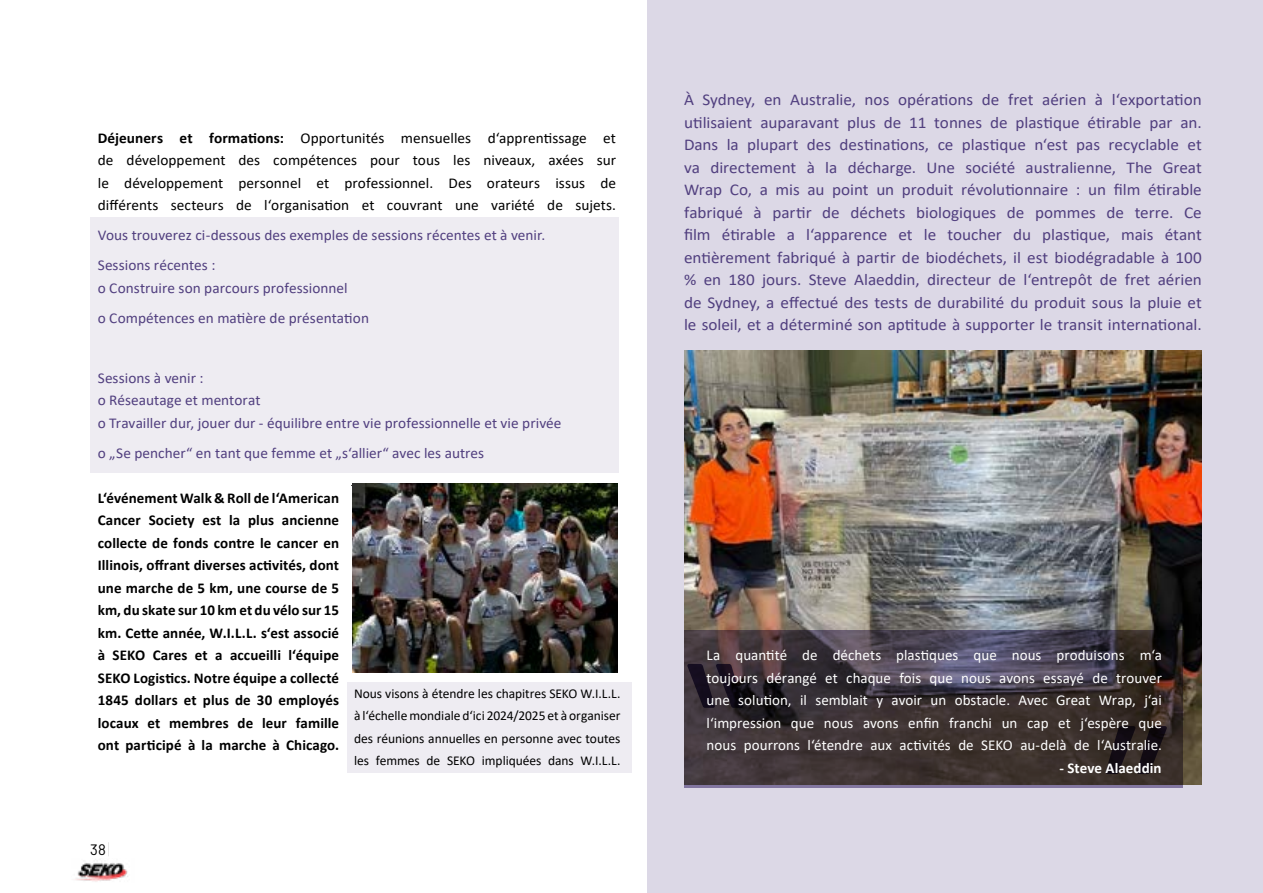
<style>
.page{position:relative;width:1263px;height:893px;background:#fff}
.page>*{position:absolute;margin:0;border:0;box-sizing:border-box;transform-origin:0 0}
.t1{font:16.5px/22.5px "Calibri";letter-spacing:-.005em;color:#513f7f;text-align:justify;scale:1.04 1}
.t2{font:700 15px/22.5px "Calibri";letter-spacing:.005em;color:#000;text-align:justify}
.t3{font:15px/30px "Calibri";letter-spacing:.005em;color:#513f7f}
.t4{font:15px/22.5px "Calibri";letter-spacing:.005em;color:#fff;text-align:justify}
.t5{font:15px/22.5px "Calibri";letter-spacing:.005em;color:#000;text-align:justify}
.t6{font:700 15px "Calibri";letter-spacing:.005em;color:#fff}
.t7{font:15px "Barlow";color:#000}
.t8{font:13.5px/22.5px "Calibri";letter-spacing:-.005em;color:#000;text-align:justify}
.s1{font-weight:700}
.s2{font-weight:300;font-size:16.5px;color:#9d9d9c}
</style>
<div class="page">
<div style="left:647px;top:0;width:616px;height:893px;background:#dcd8e6"></div>
<img style="left:684px;top:350px;width:518px;height:434px">
<svg style="left:684px;top:630px;width:498px;height:158px;background:#41373c"></svg>
<svg style="left:687px;top:664px;width:56px;height:44px;background:#2a212b"></svg>
<svg style="left:1105px;top:726px;width:62px;height:48px;background:#241c1d"></svg>
<div style="left:90px;top:217px;width:528px;height:255px;background:#eeecf2"></div>
<div style="left:347px;top:683px;width:284px;height:90px;background:#eeecf2"></div>
<img style="left:75px;top:862px;width:53px;height:20px">
<img style="left:353px;top:484px;width:264px;height:188px">
<p class="t5" style="left:98px;top:126px;width:520px"><span class="s1">Déjeuners et formations:</span> Opportunités mensuelles d‘apprentissage et de développement des compétences pour tous les niveaux, axées sur le développement personnel et professionnel. Des orateurs issus de différents secteurs de l‘organisation et couvrant une variété de sujets.</p>
<p class="t3" style="left:98px;top:220px;width:449px">Vous trouverez ci-dessous des exemples de sessions récentes et à venir.<br>Sessions récentes :</p>
<p class="t3" style="left:98px;top:272px;width:273px">o Construire son parcours professionnel<br>o Compétences en matière de présentation</p>
<p class="t3" style="left:98px;top:366px;width:465px;line-height:22.5px">Sessions à venir :<br>o Réseautage et mentorat<br>o Travailler dur, jouer dur - équilibre entre vie professionnelle et vie privée</p>
<p class="t3" style="left:98px;top:437px;width:388px">o „Se pencher“ en tant que femme et „s‘allier“ avec les autres</p>
<p class="t2" style="left:98px;top:486px;width:243px">L‘événement Walk &amp; Roll de l‘American Cancer Society est la plus ancienne collecte de fonds contre le cancer en Illinois, offrant diverses activités, dont une marche de 5 km, une course de 5 km, du skate sur 10 km et du vélo sur 15 km. Cette année, W.I.L.L. s‘est associé à SEKO Cares et a accueilli l‘équipe SEKO Logistics. Notre équipe a collecté 1845 dollars et plus de 30 employés locaux et membres de leur famille ont participé à la marche à Chicago.</p>
<p class="t8" style="left:354px;top:681px;width:268px">Nous visons à étendre les chapitres SEKO W.I.L.L. à l‘échelle mondiale d‘ici 2024/2025 et à organiser des réunions annuelles en personne avec toutes les femmes de SEKO impliquées dans W.I.L.L.</p>
<p class="t7" style="left:90px;top:839px;width:21px">38<span class="s2">|</span></p>
<p class="t1" style="left:684px;top:88px;width:499px">À Sydney, en Australie, nos opérations de fret aérien à l‘exportation utilisaient auparavant plus de 11 tonnes de plastique étirable par an.<br>Dans la plupart des destinations, ce plastique n‘est pas recyclable et va directement à la décharge. Une société australienne, The Great Wrap Co, a mis au point un produit révolutionnaire : un film étirable fabriqué à partir de déchets biologiques de pommes de terre. Ce film étirable a l‘apparence et le toucher du plastique, mais étant entièrement fabriqué à partir de biodéchets, il est biodégradable à 100 % en 180 jours. Steve Alaeddin, directeur de l‘entrepôt de fret aérien de Sydney, a effectué des tests de durabilité du produit sous la pluie et le soleil, et a déterminé son aptitude à supporter le transit international.</p>
<p class="t4" style="left:707px;top:643px;width:457px">La quantité de déchets plastiques que nous produisons m‘a toujours dérangé et chaque fois que nous avons essayé de trouver une solution, il semblait y avoir un obstacle. Avec Great Wrap, j‘ai l‘impression que nous avons enfin franchi un cap et j‘espère que nous pourrons l‘étendre aux activités de SEKO au-delà de l‘Australie.</p>
<p class="t6" style="left:1059px;top:757px;width:104px">- Steve Alaeddin</p>
</div>
